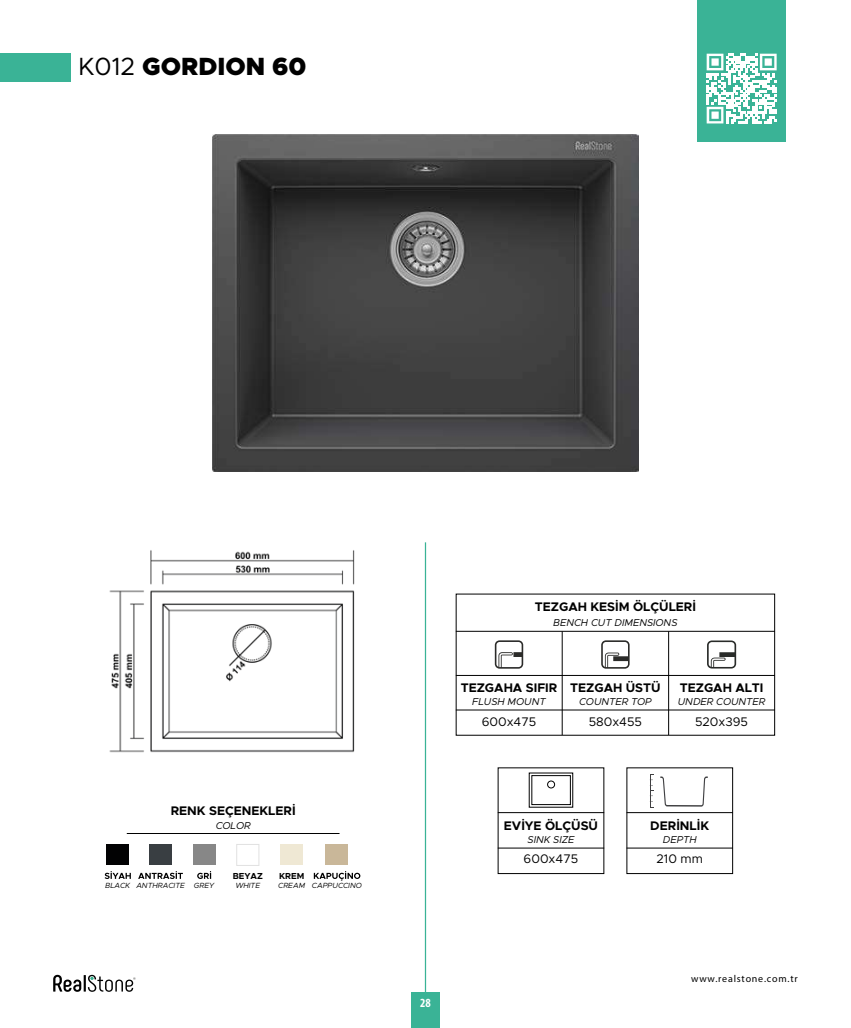
<style>
.page{position:relative;width:851px;height:1028px;background:#fff}
.page>*{position:absolute;margin:0;border:0;box-sizing:border-box;transform-origin:0 0}
.t1{font:900 25px "Metropolis";color:#000}
.t2{font:700 12.5px "Metropolis";color:#000}
.t3{font:12.5px "Metropolis";color:#000}
.t4{font:700 condensed 12.5px "Myriad Pro";color:#fff}
.t5{font:italic 10px "Metropolis";color:#000}
.t6{font:10px "Myriad Pro";letter-spacing:.08em;color:#000}
.t7{font:700 8.75px "Metropolis";color:#000}
.t8{font:italic 7.5px "Metropolis";color:#000}
.s1{font-weight:400}
</style>
<div class="page">
<svg style="left:53px;top:974px;width:82px;height:17px"></svg>
<div style="left:411px;top:992px;width:28px;height:36px;background:#3ab396"></div>
<div style="left:697px;top:0;width:88px;height:142px;background:#3ab396"></div>
<div style="left:0;top:53px;width:71px;height:28px;background:#3ab396"></div>
<hr style="left:425px;top:542px;width:1px;height:450px;background:#3ab396">
<svg style="left:105px;top:871px;width:26px;height:8px"></svg>
<svg style="left:138px;top:871px;width:45px;height:8px"></svg>
<svg style="left:197px;top:871px;width:14px;height:8px"></svg>
<div style="left:280px;top:844px;width:23px;height:21px;background:#efe8d4"></div>
<div style="left:236px;top:844px;width:23px;height:22px;background:#fff;border:1px solid #e1e1e1"></div>
<div style="left:193px;top:844px;width:22px;height:21px;background:#878787"></div>
<div style="left:149px;top:844px;width:23px;height:21px;background:#393e42"></div>
<div style="left:107px;top:844px;width:22px;height:21px;background:#020203"></div>
<svg style="left:314px;top:871px;width:46px;height:9px"></svg>
<div style="left:326px;top:844px;width:22px;height:21px;background:#c9b799"></div>
<hr style="left:127px;top:833px;width:212px;height:1px;background:#000">
<hr style="left:497px;top:848px;width:107px;height:1px;background:#000">
<hr style="left:497px;top:812px;width:107px;height:1px;background:#000">
<hr style="left:626px;top:848px;width:106px;height:1px;background:#000">
<hr style="left:626px;top:812px;width:106px;height:1px;background:#000">
<svg style="left:660px;top:776px;width:47px;height:30px"></svg>
<svg style="left:649px;top:774px;width:4px;height:33px"></svg>
<hr style="left:561px;top:631px;width:1px;height:104px;background:#000">
<hr style="left:668px;top:631px;width:1px;height:104px;background:#000">
<hr style="left:456px;top:709px;width:318px;height:1px;background:#000">
<hr style="left:456px;top:675px;width:318px;height:1px;background:#000">
<hr style="left:456px;top:631px;width:318px;height:1px;background:#000">
<svg style="left:601px;top:640px;width:28px;height:28px"></svg>
<svg style="left:494px;top:640px;width:29px;height:28px"></svg>
<svg style="left:707px;top:640px;width:29px;height:28px"></svg>
<img style="left:109px;top:550px;width:246px;height:203px">
<img style="left:213px;top:135px;width:425px;height:336px">
<svg style="left:528px;top:772px;width:45px;height:35px"></svg>
<svg style="left:706px;top:54px;width:70px;height:70px"></svg>
<h1 class="t1" style="left:78px;top:50px;width:230px"><span class="s1">K012</span> GORDION 60</h1>
<p class="t2" style="left:171px;top:802px;width:126px">RENK SEÇENEKLERİ</p>
<p class="t5" style="left:216px;top:819px;width:36px">COLOR</p>
<p class="t8" style="left:105px;top:880px;width:110px">BLACK ANTHRACITE GREY</p>
<p class="t7" style="left:233px;top:870px;width:32px">BEYAZ</p>
<p class="t8" style="left:235px;top:880px;width:26px">WHITE</p>
<p class="t7" style="left:279px;top:870px;width:27px">KREM</p>
<p class="t8" style="left:278px;top:880px;width:85px">CREAM CAPPUCCINO</p>
<p class="t2" style="left:534px;top:599px;width:163px">TEZGAH KESİM ÖLÇÜLERİ</p>
<p class="t5" style="left:553px;top:616px;width:126px">BENCH CUT DIMENSIONS</p>
<p class="t2" style="left:460px;top:680px;width:98px">TEZGAHA SIFIR</p>
<p class="t3" style="left:481px;top:714px;width:56px">600x475</p>
<p class="t5" style="left:472px;top:695px;width:75px">FLUSH MOUNT</p>
<p class="t2" style="left:570px;top:680px;width:92px">TEZGAH ÜSTÜ</p>
<p class="t3" style="left:588px;top:714px;width:55px">580x455</p>
<p class="t2" style="left:679px;top:680px;width:85px">TEZGAH ALTI</p>
<p class="t3" style="left:695px;top:714px;width:54px">520x395</p>
<p class="t5" style="left:579px;top:695px;width:74px">COUNTER TOP</p>
<p class="t5" style="left:677px;top:695px;width:89px">UNDER COUNTER</p>
<p class="t2" style="left:504px;top:817px;width:96px">EVİYE ÖLÇÜSÜ</p>
<p class="t3" style="left:523px;top:851px;width:56px">600x475</p>
<p class="t5" style="left:527px;top:833px;width:48px">SINK SIZE</p>
<p class="t2" style="left:650px;top:817px;width:60px">DERİNLİK</p>
<p class="t3" style="left:656px;top:851px;width:48px">210 mm</p>
<p class="t5" style="left:662px;top:833px;width:35px">DEPTH</p>
<p class="t4" style="left:420px;top:995px;width:12px">28</p>
<p class="t6" style="left:691px;top:972px;width:108px">www.realstone.com.tr</p>
</div>
